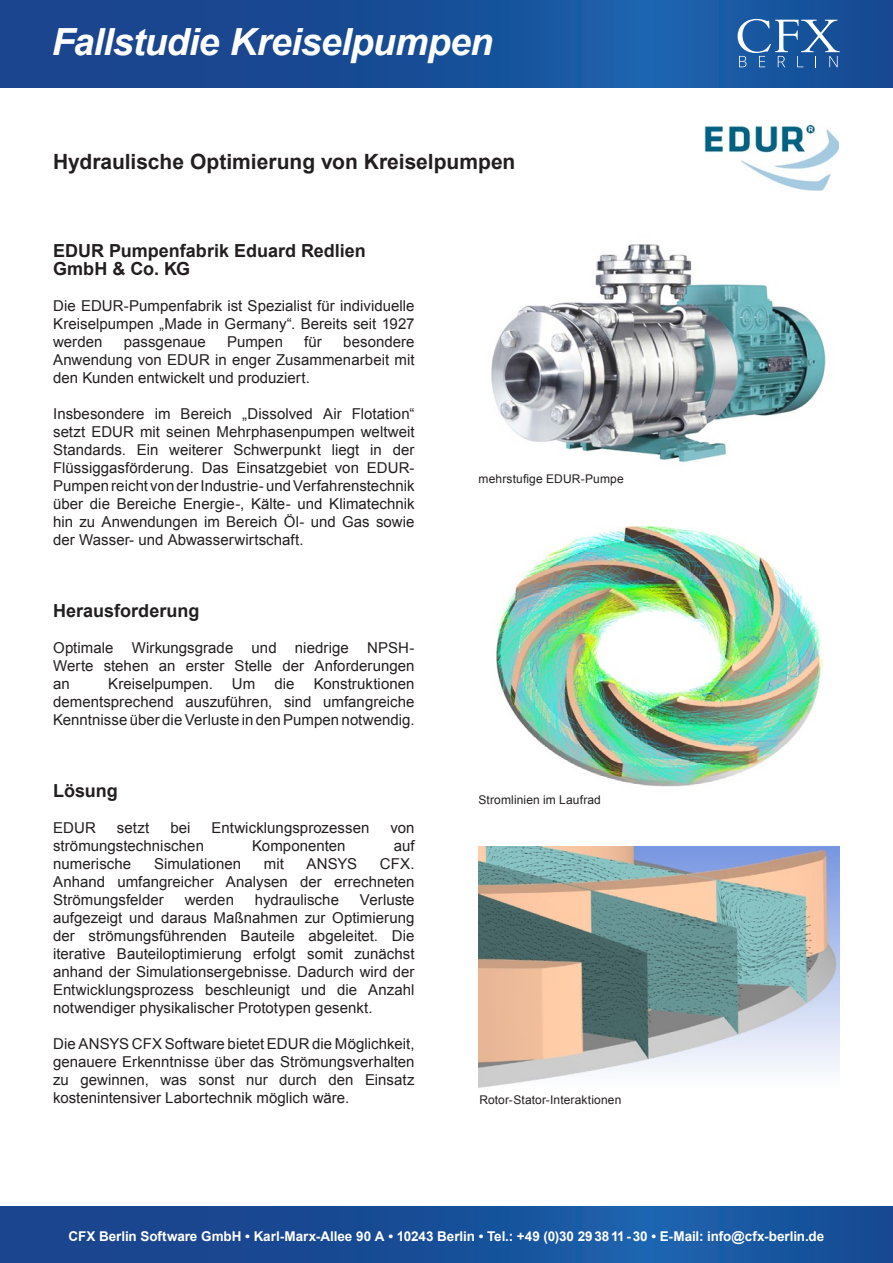
<style>
.page{position:relative;width:893px;height:1263px;background:#fff}
.page>*{position:absolute;margin:0;border:0;box-sizing:border-box;transform-origin:0 0}
.t1{font:italic 700 37.5px "Arial";letter-spacing:-.02em;color:#fff}
.t2{font:700 21px "Arial";color:#231f20}
.t3{font:700 18px/18px "Arial";color:#231f20}
.t4{font:15px/18px "Arial";letter-spacing:.005em;color:#231f20;text-align:justify}
.t5{font:700 13.5px "Arial";letter-spacing:-.005em;color:#fff}
.t6{font:12px "Arial";letter-spacing:.01em;color:#231f20}
</style>
<div class="page">
<svg style="left:0;top:0;width:893px;height:87px;background:#194f98"></svg>
<svg style="left:0;top:1207px;width:893px;height:56px;background:#194f98"></svg>
<svg style="left:738px;top:19px;width:102px;height:48px;background:#4073ae"></svg>
<img style="left:491px;top:244px;width:335px;height:219px">
<img style="left:496px;top:526px;width:327px;height:261px">
<img style="left:478px;top:847px;width:362px;height:241px">
<img style="left:705px;top:126px;width:133px;height:65px">
<h1 class="t1" style="left:52px;top:17px;width:443px">Fallstudie Kreiselpumpen</h1>
<h2 class="t2" style="left:53px;top:148px;width:464px">Hydraulische Optimierung von Kreiselpumpen</h2>
<p class="t3" style="left:53px;top:242px;width:314px">EDUR Pumpenfabrik Eduard Redlien<br>GmbH &amp; Co. KG</p>
<p class="t4" style="left:53px;top:296px;width:363px">Die EDUR-Pumpenfabrik ist Spezialist für individuelle Kreiselpumpen „Made in Germany“. Bereits seit 1927 werden</p>
<p class="t4" style="left:124px;top:332px;width:84px">passgenaue</p>
<p class="t4" style="left:227px;top:332px;width:57px">Pumpen</p>
<p class="t4" style="left:304px;top:332px;width:19px">für</p>
<p class="t4" style="left:53px;top:332px;width:363px;text-indent:290px">besondere Anwendung von EDUR in enger Zusammenarbeit mit den Kunden entwickelt und produziert.</p>
<p class="t4" style="left:53px;top:404px;width:363px">Insbesondere im Bereich „Dissolved Air Flotation“ setzt EDUR mit seinen Mehrphasenpumpen weltweit Standards. Ein weiterer Schwerpunkt liegt in der Flüssiggasförderung. Das Einsatzgebiet von EDUR-Pumpen reicht von der Industrie- und Verfahrenstechnik über die Bereiche Energie-, Kälte- und Klimatechnik hin zu Anwendungen im Bereich Öl- und Gas sowie der Wasser- und Abwasserwirtschaft.</p>
<p class="t3" style="left:53px;top:602px;width:148px">Herausforderung</p>
<p class="t4" style="left:53px;top:638px;width:363px">Optimale Wirkungsgrade und niedrige NPSH-Werte stehen an erster Stelle der Anforderungen an</p>
<p class="t4" style="left:53px;top:674px;width:363px;text-indent:260px">Konstruktionen dementsprechend auszuführen, sind umfangreiche Kenntnisse über die Verluste in den Pumpen notwendig.</p>
<p class="t4" style="left:108px;top:674px;width:106px">Kreiselpumpen.</p>
<p class="t4" style="left:232px;top:674px;width:25px">Um</p>
<p class="t4" style="left:274px;top:674px;width:22px">die</p>
<p class="t3" style="left:53px;top:782px;width:66px">Lösung</p>
<p class="t4" style="left:53px;top:818px;width:44px">EDUR</p>
<p class="t4" style="left:117px;top:818px;width:34px">setzt</p>
<p class="t4" style="left:170px;top:818px;width:22px">bei</p>
<p class="t4" style="left:212px;top:818px;width:159px">Entwicklungsprozessen</p>
<p class="t4" style="left:390px;top:818px;width:26px">von</p>
<p class="t4" style="left:53px;top:836px;width:152px">strömungstechnischen</p>
<p class="t4" style="left:252px;top:836px;width:95px">Komponenten</p>
<p class="t4" style="left:394px;top:836px;width:22px">auf</p>
<p class="t4" style="left:53px;top:854px;width:80px">numerische</p>
<p class="t4" style="left:154px;top:854px;width:89px">Simulationen</p>
<p class="t4" style="left:264px;top:854px;width:22px">mit</p>
<p class="t4" style="left:307px;top:854px;width:52px">ANSYS</p>
<p class="t4" style="left:53px;top:854px;width:363px;text-indent:327px">CFX.<br>Anhand umfangreicher Analysen der errechneten Strömungsfelder</p>
<p class="t4" style="left:53px;top:890px;width:363px;text-indent:307px">Verluste aufgezeigt und daraus Maßnahmen zur Optimierung der strömungsführenden Bauteile abgeleitet. Die iterative Bauteiloptimierung erfolgt somit zunächst anhand der Simulationsergebnisse. Dadurch wird der Entwicklungsprozess beschleunigt und die Anzahl notwendiger physikalischer Prototypen gesenkt.</p>
<p class="t4" style="left:53px;top:1034px;width:363px">Die ANSYS CFX Software bietet EDUR die Möglichkeit, genauere Erkenntnisse über das Strömungsverhalten zu gewinnen, was sonst nur durch den Einsatz kostenintensiver Labortechnik möglich wäre.</p>
<p class="t4" style="left:185px;top:890px;width:51px">werden</p>
<p class="t4" style="left:255px;top:890px;width:86px">hydraulische</p>
<p class="t6" style="left:479px;top:471px;width:147px">mehrstufige EDUR-Pumpe</p>
<p class="t6" style="left:478px;top:792px;width:124px">Stromlinien im Laufrad</p>
<p class="t6" style="left:479px;top:1092px;width:143px">Rotor-Stator-Interaktionen</p>
<p class="t5" style="left:69px;top:1227px;width:757px">CFX Berlin Software GmbH • Karl-Marx-Allee 90 A • 10243 Berlin • Tel.: +49 (0)30 293811-30 • E-Mail: info@cfx-berlin.de</p>
</div>
